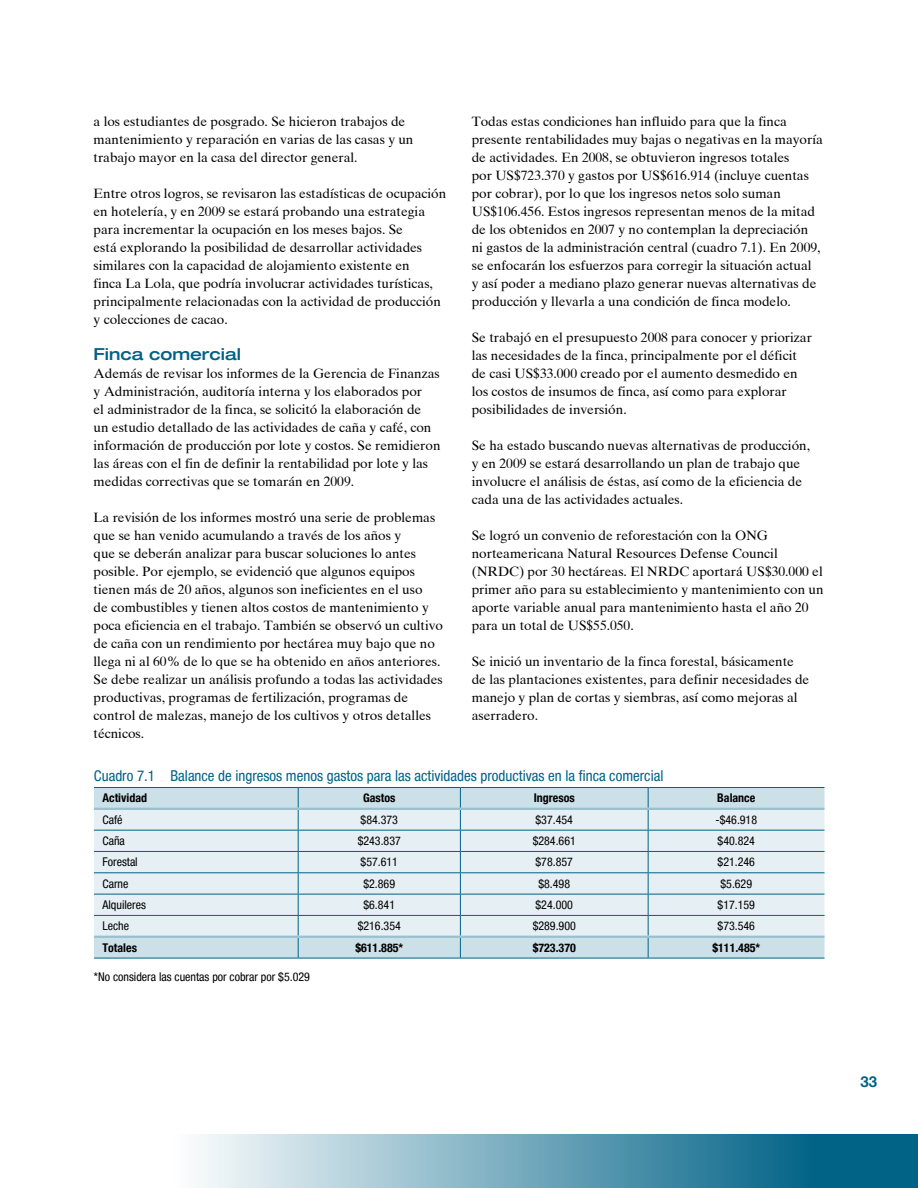
<style>
.page{position:relative;width:918px;height:1188px;background:#fff}
.page>*{position:absolute;margin:0;border:0;box-sizing:border-box;transform-origin:0 0}
.t1{font:500 expanded 16.5px "Helvetica Neue";color:#006286}
.t2{font:condensed 15px "Helvetica Neue";color:#006286}
.t3{font:700 15px "Helvetica Neue";color:#006286}
.t4{font:13.5px/18px "Times Ten";color:#000}
.t5{font:condensed 12px "Helvetica Neue";color:#000}
.t6{font:700 condensed 12px "Helvetica Neue";color:#000}
</style>
<div class="page">
<svg style="left:199px;top:1134px;width:719px;height:54px;background:#69a2b7"></svg>
<div style="left:94px;top:788px;width:731px;height:170px;background:#cce0e7"></div>
<div style="left:94px;top:810px;width:731px;height:126px;background:#e6eff3"></div>
<hr style="left:94px;top:787px;width:204px;height:1px;background:#006286">
<hr style="left:298px;top:787px;width:162px;height:1px;background:#006286">
<hr style="left:460px;top:787px;width:188px;height:1px;background:#006286">
<hr style="left:648px;top:787px;width:177px;height:1px;background:#006286">
<hr style="left:94px;top:830px;width:204px;height:1px;background:#006286">
<hr style="left:298px;top:830px;width:162px;height:1px;background:#006286">
<hr style="left:460px;top:830px;width:188px;height:1px;background:#006286">
<hr style="left:648px;top:830px;width:177px;height:1px;background:#006286">
<hr style="left:94px;top:851px;width:204px;height:1px;background:#006286">
<hr style="left:298px;top:851px;width:162px;height:1px;background:#006286">
<hr style="left:460px;top:851px;width:188px;height:1px;background:#006286">
<hr style="left:648px;top:851px;width:177px;height:1px;background:#006286">
<hr style="left:94px;top:872px;width:204px;height:1px;background:#006286">
<hr style="left:298px;top:872px;width:162px;height:1px;background:#006286">
<hr style="left:460px;top:872px;width:188px;height:1px;background:#006286">
<hr style="left:648px;top:872px;width:177px;height:1px;background:#006286">
<hr style="left:94px;top:894px;width:204px;height:1px;background:#006286">
<hr style="left:298px;top:894px;width:162px;height:1px;background:#006286">
<hr style="left:460px;top:894px;width:188px;height:1px;background:#006286">
<hr style="left:648px;top:894px;width:177px;height:1px;background:#006286">
<hr style="left:94px;top:915px;width:204px;height:1px;background:#006286">
<hr style="left:298px;top:915px;width:162px;height:1px;background:#006286">
<hr style="left:460px;top:915px;width:188px;height:1px;background:#006286">
<hr style="left:648px;top:915px;width:177px;height:1px;background:#006286">
<svg style="left:298px;top:788px;width:1px;height:170px"></svg>
<svg style="left:460px;top:788px;width:1px;height:170px"></svg>
<svg style="left:648px;top:788px;width:1px;height:170px"></svg>
<hr style="left:94px;top:958px;width:204px;height:1px;background:#006286">
<hr style="left:298px;top:958px;width:162px;height:1px;background:#006286">
<hr style="left:460px;top:958px;width:188px;height:1px;background:#006286">
<hr style="left:648px;top:958px;width:177px;height:1px;background:#006286">
<hr style="left:94px;top:808px;width:204px;height:2px;background:#99c0cf">
<hr style="left:298px;top:808px;width:162px;height:2px;background:#99c0cf">
<hr style="left:460px;top:808px;width:188px;height:2px;background:#99c0cf">
<hr style="left:648px;top:808px;width:177px;height:2px;background:#99c0cf">
<hr style="left:94px;top:936px;width:204px;height:2px;background:#99c0cf">
<hr style="left:298px;top:936px;width:162px;height:2px;background:#99c0cf">
<hr style="left:460px;top:936px;width:188px;height:2px;background:#99c0cf">
<hr style="left:648px;top:936px;width:177px;height:2px;background:#99c0cf">
<p class="t4" style="left:94px;top:112px;width:321px">a los estudiantes de posgrado. Se hicieron trabajos de mantenimiento y reparación en varias de las casas y un trabajo mayor en la casa del director general.</p>
<p class="t4" style="left:94px;top:184px;width:354px">Entre otros logros, se revisaron las estadísticas de ocupación en hotelería, y en 2009 se estará probando una estrategia para incrementar la ocupación en los meses bajos. Se<br>está explorando la posibilidad de desarrollar actividades similares con la capacidad de alojamiento existente en<br>finca La Lola, que podría involucrar actividades turísticas, principalmente relacionadas con la actividad de producción y colecciones de cacao.</p>
<p class="t1" style="left:94px;top:344px;width:149px">Finca comercial</p>
<p class="t4" style="left:94px;top:364px;width:348px">Además de revisar los informes de la Gerencia de Finanzas y Administración, auditoría interna y los elaborados por<br>el administrador de la finca, se solicitó la elaboración de<br>un estudio detallado de las actividades de caña y café, con información de producción por lote y costos. Se remidieron las áreas con el fin de definir la rentabilidad por lote y las medidas correctivas que se tomarán en 2009.</p>
<p class="t4" style="left:94px;top:508px;width:351px">La revisión de los informes mostró una serie de problemas que se han venido acumulando a través de los años y<br>que se deberán analizar para buscar soluciones lo antes posible. Por ejemplo, se evidenció que algunos equipos tienen más de 20 años, algunos son ineficientes en el uso<br>de combustibles y tienen altos costos de mantenimiento y poca eficiencia en el trabajo. También se observó un cultivo de caña con un rendimiento por hectárea muy bajo que no llega ni al 60% de lo que se ha obtenido en años anteriores.<br>Se debe realizar un análisis profundo a todas las actividades productivas, programas de fertilización, programas de control de malezas, manejo de los cultivos y otros detalles técnicos.</p>
<p class="t4" style="left:472px;top:112px;width:353px">Todas estas condiciones han influido para que la finca presente rentabilidades muy bajas o negativas en la mayoría de actividades. En 2008, se obtuvieron ingresos totales<br>por US$723.370 y gastos por US$616.914 (incluye cuentas por cobrar), por lo que los ingresos netos solo suman US$106.456. Estos ingresos representan menos de la mitad de los obtenidos en 2007 y no contemplan la depreciación ni gastos de la administración central (cuadro 7.1). En 2009, se enfocarán los esfuerzos para corregir la situación actual<br>y así poder a mediano plazo generar nuevas alternativas de producción y llevarla a una condición de finca modelo.</p>
<p class="t4" style="left:472px;top:328px;width:342px">Se trabajó en el presupuesto 2008 para conocer y priorizar las necesidades de la finca, principalmente por el déficit de casi US$33.000 creado por el aumento desmedido en los costos de insumos de finca, así como para explorar posibilidades de inversión.</p>
<p class="t4" style="left:472px;top:436px;width:340px">Se ha estado buscando nuevas alternativas de producción, y en 2009 se estará desarrollando un plan de trabajo que involucre el análisis de éstas, así como de la eficiencia de cada una de las actividades actuales.</p>
<p class="t4" style="left:472px;top:526px;width:353px">Se logró un convenio de reforestación con la ONG norteamericana Natural Resources Defense Council (NRDC) por 30 hectáreas. El NRDC aportará US$30.000 el primer año para su establecimiento y mantenimiento con un aporte variable anual para mantenimiento hasta el año 20 para un total de US$55.050.</p>
<p class="t4" style="left:472px;top:652px;width:339px">Se inició un inventario de la finca forestal, básicamente de las plantaciones existentes, para definir necesidades de manejo y plan de cortas y siembras, así como mejoras al aserradero.</p>
<p class="t2" style="left:94px;top:767px;width:571px">Cuadro 7.1 Balance de ingresos menos gastos para las actividades productivas en la finca comercial</p>
<p class="t6" style="left:102px;top:791px;width:46px">Actividad</p>
<p class="t6" style="left:363px;top:791px;width:34px">Gastos</p>
<p class="t6" style="left:534px;top:791px;width:43px">Ingresos</p>
<p class="t6" style="left:717px;top:791px;width:40px">Balance</p>
<p class="t5" style="left:102px;top:813px;width:21px">Café</p>
<p class="t5" style="left:361px;top:813px;width:39px">$84.373</p>
<p class="t5" style="left:536px;top:813px;width:39px">$37.454</p>
<p class="t5" style="left:715px;top:813px;width:43px">-$46.918</p>
<p class="t5" style="left:102px;top:834px;width:24px">Caña</p>
<p class="t5" style="left:358px;top:834px;width:45px">$243.837</p>
<p class="t5" style="left:533px;top:834px;width:45px">$284.661</p>
<p class="t5" style="left:718px;top:834px;width:39px">$40.824</p>
<p class="t5" style="left:102px;top:855px;width:37px">Forestal</p>
<p class="t5" style="left:361px;top:855px;width:39px">$57.611</p>
<p class="t5" style="left:536px;top:855px;width:39px">$78.857</p>
<p class="t5" style="left:718px;top:855px;width:39px">$21.246</p>
<p class="t5" style="left:102px;top:877px;width:27px">Carne</p>
<p class="t5" style="left:363px;top:877px;width:33px">$2.869</p>
<p class="t5" style="left:538px;top:877px;width:33px">$8.498</p>
<p class="t5" style="left:720px;top:877px;width:33px">$5.629</p>
<p class="t5" style="left:102px;top:898px;width:45px">Alquileres</p>
<p class="t5" style="left:363px;top:898px;width:33px">$6.841</p>
<p class="t5" style="left:536px;top:898px;width:39px">$24.000</p>
<p class="t5" style="left:718px;top:898px;width:39px">$17.159</p>
<p class="t5" style="left:102px;top:919px;width:28px">Leche</p>
<p class="t5" style="left:358px;top:919px;width:45px">$216.354</p>
<p class="t5" style="left:533px;top:919px;width:45px">$289.900</p>
<p class="t5" style="left:718px;top:919px;width:39px">$73.546</p>
<p class="t6" style="left:102px;top:940px;width:36px">Totales</p>
<p class="t6" style="left:355px;top:940px;width:49px">$611.885*</p>
<p class="t6" style="left:533px;top:940px;width:45px">$723.370</p>
<p class="t6" style="left:712px;top:940px;width:49px">$111.485*</p>
<p class="t5" style="left:94px;top:970px;width:217px">*No considera las cuentas por cobrar por $5.029</p>
<p class="t3" style="left:861px;top:1072px;width:10px">33</p>
</div>
